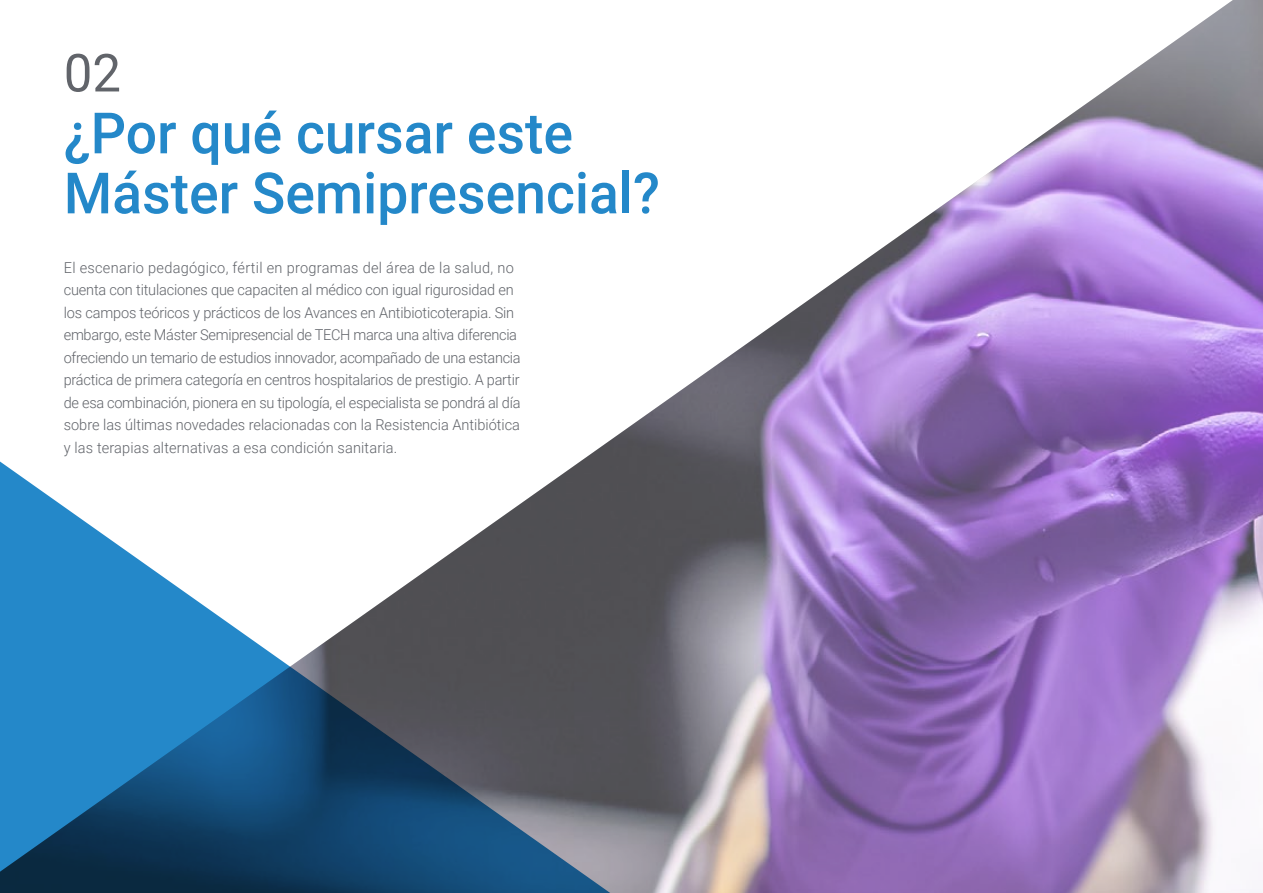
<style>
.page{position:relative;width:1263px;height:893px;background:#fff}
.page>*{position:absolute;margin:0;border:0;box-sizing:border-box;transform-origin:0 0}
.t1{font:500 57px/60px "Roboto";color:#2488c9}
.t2{font:52.5px "Roboto";color:#61646a}
.t3{font:300 15px/22.5px "Roboto";letter-spacing:-.01em;color:#61646a}
</style>
<div class="page">
<img style="left:602px;top:0;width:661px;height:893px">
<svg style="left:0;top:446px;width:640px;height:447px"></svg>
<h2 class="t2" style="left:64px;top:36px;width:59px">02</h2>
<h1 class="t1" style="left:64px;top:101px;width:597px">¿Por qué cursar este<br>Máster Semipresencial?</h1>
<p class="t3" style="left:64px;top:255px;width:458px">El escenario pedagógico, fértil en programas del área de la salud, no cuenta con titulaciones que capaciten al médico con igual rigurosidad en los campos teóricos y prácticos de los Avances en Antibioticoterapia. Sin embargo, este Máster Semipresencial de TECH marca una altiva diferencia ofreciendo un temario de estudios innovador, acompañado de una estancia práctica de primera categoría en centros hospitalarios de prestigio. A partir de esa combinación, pionera en su tipología, el especialista se pondrá al día sobre las últimas novedades relacionadas con la Resistencia Antibiótica y las terapias alternativas a esa condición sanitaria.</p>
</div>
